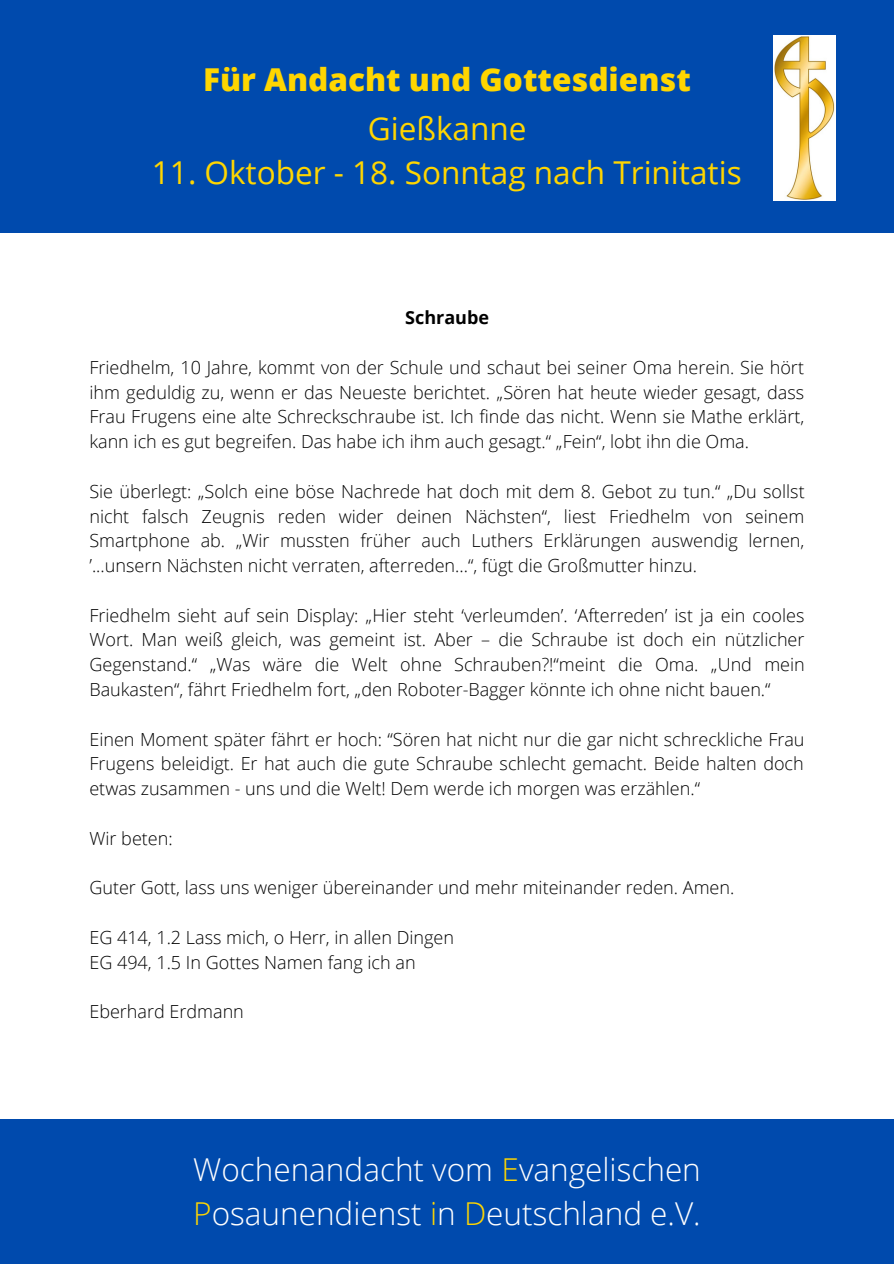
<style>
.page{position:relative;width:894px;height:1264px;background:#fff}
.page>*{position:absolute;margin:0;border:0;box-sizing:border-box;transform-origin:0 0}
.t1{font:300 31.5px/44px "Open Sans";color:#fff}
.t2{font:31.5px "Open Sans";color:#ffd600}
.t3{font:800 31.5px "Open Sans";color:#ffd600}
.t4{font:300 18px/24.8px "Open Sans";color:#000;text-align:justify}
.t5{font:700 18px "Open Sans";color:#000}
.s1{color:#ffd600}
</style>
<div class="page">
<div style="left:0;top:1118px;width:893px;height:145px;background:#004aad"></div>
<div style="left:0;top:0;width:893px;height:233px;background:#004aad"></div>
<img style="left:773px;top:35px;width:62px;height:166px">
<h1 class="t3" style="left:203px;top:57px;width:489px">Für Andacht und Gottesdienst</h1>
<h1 class="t2" style="left:367px;top:107px;width:160px">Gießkanne</h1>
<h1 class="t2" style="left:152px;top:151px;width:591px">11. Oktober - 18. Sonntag nach Trinitatis</h1>
<p class="t5" style="left:405px;top:305px;width:85px">Schraube</p>
<p class="t4" style="left:89px;top:354px;width:716px">Friedhelm, 10 Jahre, kommt von der Schule und schaut bei seiner Oma herein. Sie hört ihm geduldig zu, wenn er das Neueste berichtet. „Sören hat heute wieder gesagt, dass Frau Frugens eine alte Schreckschraube ist. Ich finde das nicht. Wenn sie Mathe erklärt, kann ich es gut begreifen. Das habe ich ihm auch gesagt.“ „Fein“, lobt ihn die Oma.</p>
<p class="t4" style="left:89px;top:478px;width:716px">Sie überlegt: „Solch eine böse Nachrede hat doch mit dem 8. Gebot zu tun.“ „Du sollst nicht falsch Zeugnis reden wider deinen Nächsten“, liest Friedhelm von seinem Smartphone ab. „Wir mussten früher auch Luthers Erklärungen auswendig lernen, ’...unsern Nächsten nicht verraten, afterreden...“, fügt die Großmutter hinzu.</p>
<p class="t4" style="left:89px;top:602px;width:716px">Friedhelm sieht auf sein Display: „Hier steht ‘verleumden’. ‘Afterreden’ ist ja ein cooles Wort. Man weiß gleich, was gemeint ist. Aber – die Schraube ist doch ein nützlicher Gegenstand.“ „Was wäre die Welt ohne Schrauben?!“meint die Oma. „Und mein Baukasten“, fährt Friedhelm fort, „den Roboter-Bagger könnte ich ohne nicht bauen.“</p>
<p class="t4" style="left:89px;top:726px;width:716px">Einen Moment später fährt er hoch: “Sören hat nicht nur die gar nicht schreckliche Frau Frugens beleidigt. Er hat auch die gute Schraube schlecht gemacht. Beide halten doch etwas zusammen - uns und die Welt! Dem werde ich morgen was erzählen.“</p>
<p class="t4" style="left:89px;top:825px;width:85px">Wir beten:</p>
<p class="t4" style="left:89px;top:874px;width:646px">Guter Gott, lass uns weniger übereinander und mehr miteinander reden. Amen.</p>
<p class="t4" style="left:89px;top:924px;width:366px">EG 414, 1.2 Lass mich, o Herr, in allen Dingen<br>EG 494, 1.5 In Gottes Namen fang ich an</p>
<p class="t4" style="left:89px;top:998px;width:156px">Eberhard Erdmann</p>
<h1 class="t1" style="left:193px;top:1147px;width:509px">Wochenandacht vom <span class="s1">E</span>vangelischen<br><span class="s1">P</span>osaunendienst <span class="s1">i</span>n <span class="s1">D</span>eutschland e.V.</h1>
</div>
